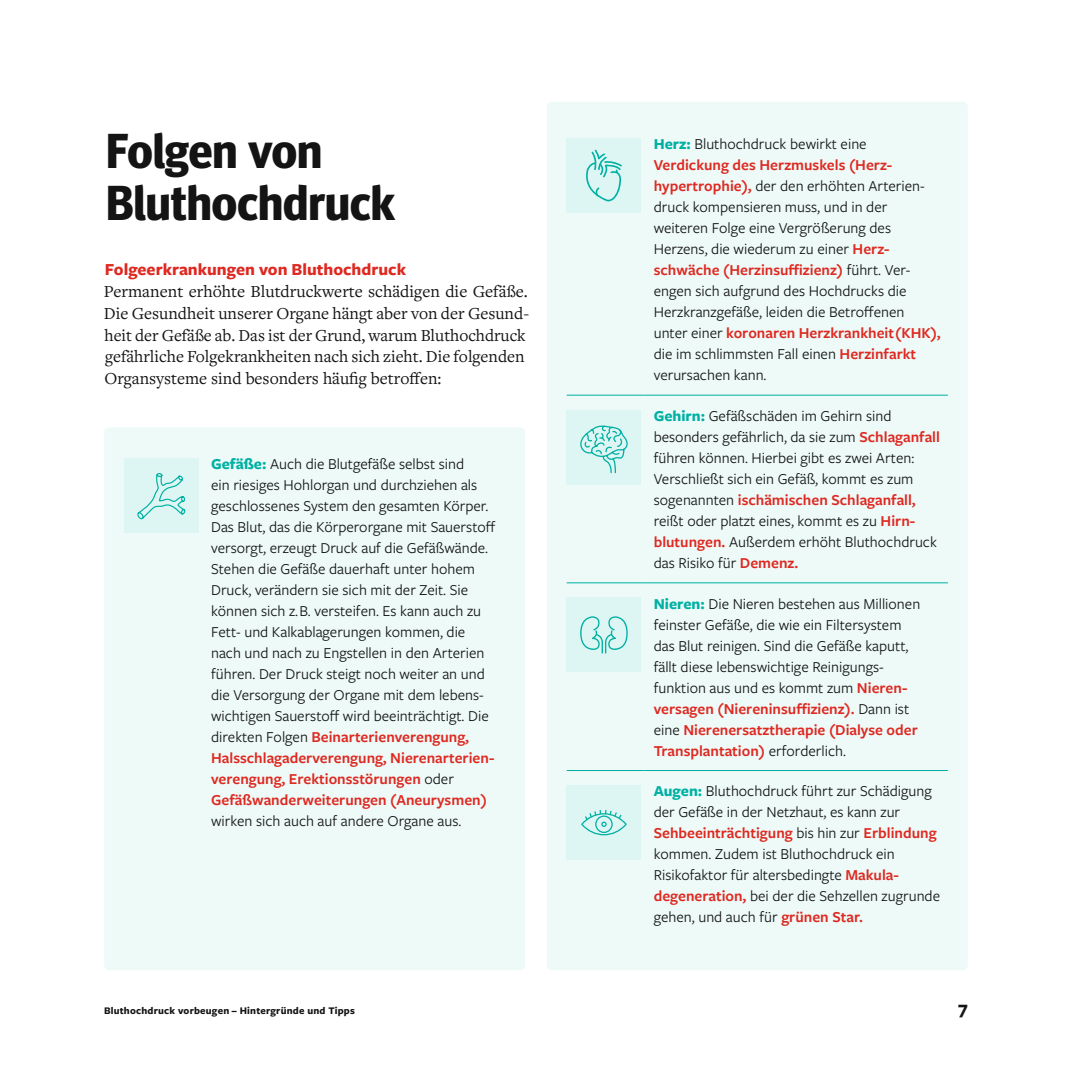
<style>
.page{position:relative;width:1072px;height:1072px;background:#fff}
.page>*{position:absolute;margin:0;border:0;box-sizing:border-box;transform-origin:0 0}
.t1{font:700 49px/52.5px "Meta Headline Pro";color:#131413}
.t2{font:700 19.25px "Freight Sans Pro";color:#131413}
.t3{font:17.5px/21.7px "Freight Text Pro";color:#131413}
.t4{font:700 17.5px "Freight Sans Pro";color:#de2921}
.t5{font:15.75px/21px "Freight Sans Pro";color:#131413}
.t6{font:700 10.5px "Freight Sans Pro";letter-spacing:.02em;color:#131413}
.s1{font-weight:700;color:#00b0a3}
.s2{font-weight:600;color:#de2921}
</style>
<div class="page">
<div style="left:104px;top:427px;width:421px;height:543px;background:#edfaf8;border-radius:5px"></div>
<div style="left:547px;top:102px;width:420px;height:868px;background:#edfaf8;border-radius:5px"></div>
<div style="left:124px;top:458px;width:74px;height:74px;background:#ddf6f3"></div>
<svg style="left:137px;top:473px;width:49px;height:47px"></svg>
<hr style="left:566px;top:395px;width:77px;height:1px;background:#00b0a3">
<hr style="left:566px;top:582px;width:77px;height:1px;background:#00b0a3">
<hr style="left:643px;top:395px;width:304px;height:1px;background:#00b0a3">
<hr style="left:643px;top:582px;width:304px;height:1px;background:#00b0a3">
<hr style="left:566px;top:770px;width:77px;height:1px;background:#00b0a3">
<hr style="left:643px;top:770px;width:304px;height:1px;background:#00b0a3">
<div style="left:566px;top:138px;width:75px;height:75px;background:#ddf6f3"></div>
<svg style="left:586px;top:150px;width:36px;height:51px"></svg>
<div style="left:566px;top:410px;width:75px;height:74px;background:#ddf6f3"></div>
<svg style="left:580px;top:425px;width:48px;height:49px"></svg>
<div style="left:566px;top:597px;width:75px;height:75px;background:#ddf6f3"></div>
<svg style="left:580px;top:616px;width:47px;height:37px"></svg>
<div style="left:566px;top:785px;width:75px;height:74px;background:#ddf6f3"></div>
<svg style="left:581px;top:809px;width:45px;height:26px"></svg>
<h1 class="t1" style="left:106px;top:121px;width:291px">Folgen von<br>Bluthochdruck</h1>
<p class="t4" style="left:105px;top:258px;width:303px">Folgeerkrankungen von Bluthochdruck</p>
<p class="t3" style="left:104px;top:280px;width:427px">Permanent erhöhte Blutdruckwerte schädigen die Gefäße.<br>Die Gesundheit unserer Organe hängt aber von der Gesund&shy;heit der Gefäße ab. Das ist der Grund, warum Bluthochdruck gefährliche Folgekrankheiten nach sich zieht. Die folgenden Organsysteme sind besonders häufig betroffen:</p>
<p class="t5" style="left:211px;top:452px;width:286px"><span class="s1">Gefäße:</span> Auch die Blutgefäße selbst sind<br>ein riesiges Hohlorgan und durchziehen als geschlossenes System den gesamten Körper.<br>Das Blut, das die Körperorgane mit Sauerstoff versorgt, erzeugt Druck auf die Gefäßwände.<br>Stehen die Gefäße dauerhaft unter hohem Druck, verändern sie sich mit der Zeit. Sie können sich z. B. versteifen. Es kann auch zu Fett- und Kalkablagerungen kommen, die nach und nach zu Engstellen in den Arterien führen. Der Druck steigt noch weiter an und die Versorgung der Organe mit dem lebens&shy;wichtigen Sauerstoff wird beeinträchtigt. Die direkten Folgen <span class="s2">Beinarterienverengung, Halsschlagaderverengung, Nierenarterien&shy;verengung, Erektionsstörungen</span> oder <span class="s2">Gefäßwanderweiterungen (Aneurysmen)</span></p>
<p class="t5" style="left:211px;top:809px;width:250px">wirken sich auch auf andere Organe aus.</p>
<p class="t5" style="left:653px;top:133px;width:288px"><span class="s1">Herz:</span> Bluthochdruck bewirkt eine <span class="s2">Verdickung des Herzmuskels (Herz&shy;hypertrophie),</span> der den erhöhten Arterien&shy;druck kompensieren muss, und in der weiteren Folge eine Vergrößerung des Herzens, die wiederum zu einer <span class="s2">Herz&shy;schwäche (Herzinsuffizienz)</span> führt. Ver&shy;engen sich aufgrund des Hochdrucks die Herzkranzgefäße, leiden die Betroffenen unter einer <span class="s2">koronaren Herzkrankheit (KHK), </span>die im schlimmsten Fall einen <span class="s2">Herzinfarkt </span>verursachen kann.</p>
<p class="t5" style="left:653px;top:404px;width:288px"><span class="s1">Gehirn:</span> Gefäßschäden im Gehirn sind besonders gefährlich, da sie zum <span class="s2">Schlaganfall </span>führen können. Hierbei gibt es zwei Arten:<br>Verschließt sich ein Gefäß, kommt es zum sogenannten <span class="s2">ischämischen Schlaganfall, </span>reißt oder platzt eines, kommt es zu <span class="s2">Hirn&shy;blutungen.</span> Außerdem erhöht Bluthochdruck das Risiko für <span class="s2">Demenz.</span></p>
<p class="t5" style="left:653px;top:592px;width:268px"><span class="s1">Nieren:</span> Die Nieren bestehen aus Millionen feinster Gefäße, die wie ein Filtersystem das Blut reinigen. Sind die Gefäße kaputt, fällt diese lebenswichtige Reinigungs&shy;funktion aus und es kommt zum <span class="s2">Nieren&shy;versagen (Niereninsuffizienz).</span> Dann ist eine <span class="s2">Nierenersatztherapie (Dialyse oder Transplantation)</span> erforderlich.</p>
<p class="t5" style="left:653px;top:780px;width:288px"><span class="s1">Augen:</span> Bluthochdruck führt zur Schädigung der Gefäße in der Netzhaut, es kann zur <span class="s2">Sehbeeinträchtigung</span> bis hin zur <span class="s2">Erblindung </span>kommen. Zudem ist Bluthochdruck ein Risikofaktor für altersbedingte <span class="s2">Makula&shy;degeneration,</span> bei der die Sehzellen zugrunde gehen, und auch für <span class="s2">grünen Star.</span></p>
<p class="t6" style="left:104px;top:1003px;width:252px">Bluthochdruck vorbeugen – Hintergründe und Tipps</p>
<p class="t2" style="left:958px;top:994px;width:11px">7</p>
</div>
